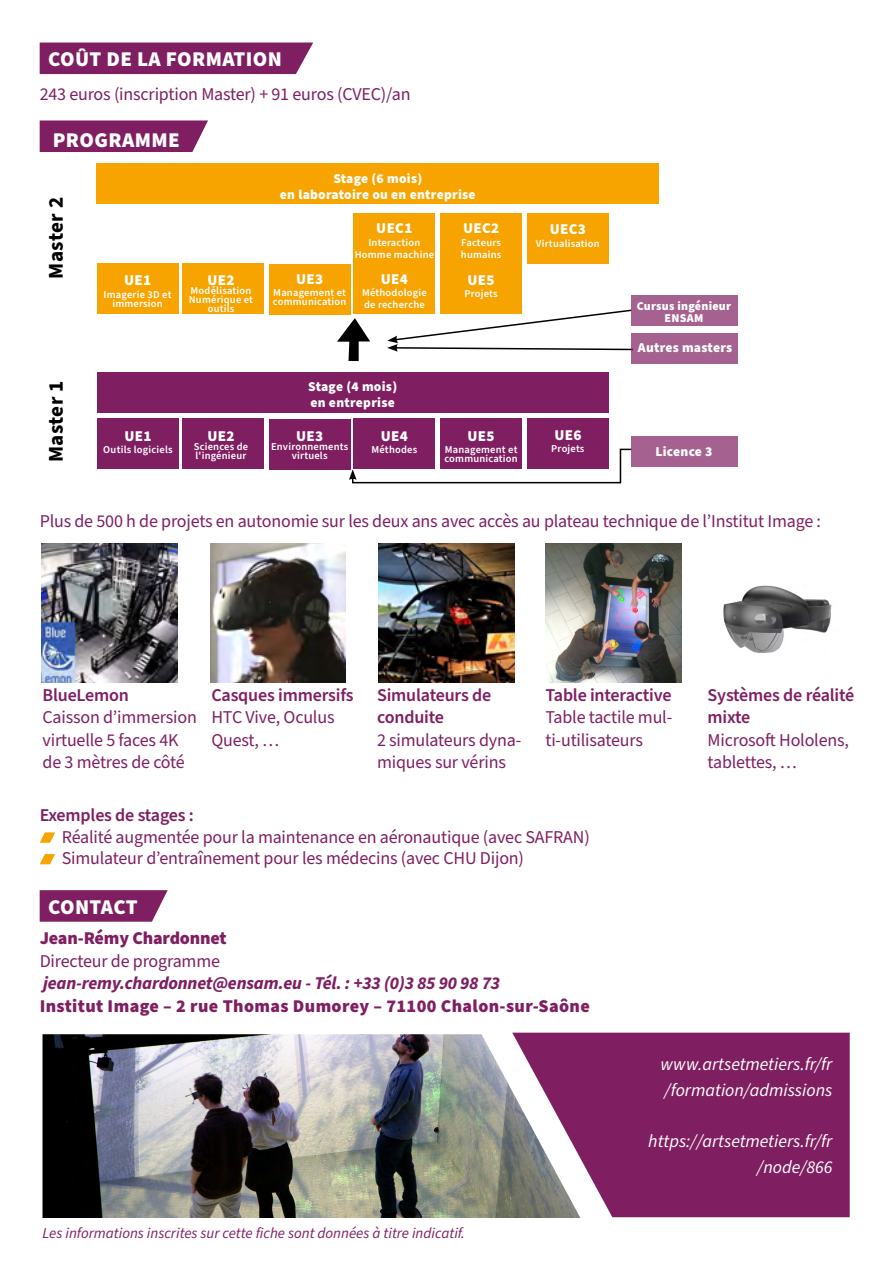
<style>
.page{position:relative;width:893px;height:1263px;background:#fff}
.page>*{position:absolute;margin:0;border:0;box-sizing:border-box;transform-origin:0 0}
.t1{font:900 21px "Source Sans Pro";letter-spacing:.02em;color:#fff}
.t2{font:700 21px "Source Sans Pro";letter-spacing:.02em;color:#000}
.t3{font:18px/22.5px "Source Sans Pro";letter-spacing:-.01em;color:#7f1f61}
.t4{font:600 18px/22.5px "Source Sans Pro";letter-spacing:-.01em;color:#7f1f61}
.t5{font:italic 18px "Source Sans Pro";color:#fff}
.t6{font:900 18px "Source Sans Pro";letter-spacing:.02em;color:#7f1f61}
.t7{font:italic 700 18px "Source Sans Pro";letter-spacing:-.01em;color:#7f1f61}
.t8{font:900 18px "Source Sans Pro";letter-spacing:-.01em;color:#7f1f61}
.t9{font:italic 15px "Source Sans Pro";color:#7f1f61}
.t10{font:900 15px "Source Sans Pro";letter-spacing:.02em;color:#fff}
.t11{font:900 13.5px "Source Sans Pro";letter-spacing:.02em;color:#fff}
.t12{font:900 12px "Source Sans Pro";letter-spacing:.02em;color:#fff}
.t13{font:600 10.5px/9px "Source Sans Pro";letter-spacing:.02em;color:#fff}
</style>
<div class="page">
<div style="left:40px;top:43px;width:273px;height:31px;background:#7f1f61"></div>
<svg style="left:40px;top:832px;width:15px;height:11px"></svg>
<svg style="left:40px;top:854px;width:15px;height:10px"></svg>
<svg style="left:40px;top:890px;width:128px;height:32px;background:#88306d"></svg>
<div style="left:512px;top:1033px;width:338px;height:184px;background:#7f1f61"></div>
<img style="left:43px;top:1034px;width:537px;height:184px">
<div style="left:97px;top:164px;width:562px;height:40px;background:#f7a400"></div>
<div style="left:97px;top:372px;width:512px;height:40px;background:#7f1f61"></div>
<div style="left:354px;top:213px;width:81px;height:50px;background:#f7a400"></div>
<div style="left:97px;top:263px;width:81px;height:50px;background:#f7a400"></div>
<div style="left:97px;top:418px;width:81px;height:50px;background:#7f1f61"></div>
<div style="left:182px;top:263px;width:82px;height:50px;background:#f7a400"></div>
<div style="left:182px;top:418px;width:82px;height:50px;background:#7f1f61"></div>
<div style="left:269px;top:264px;width:81px;height:50px;background:#f7a400"></div>
<div style="left:269px;top:419px;width:81px;height:50px;background:#7f1f61"></div>
<div style="left:354px;top:263px;width:81px;height:50px;background:#f7a400"></div>
<div style="left:354px;top:418px;width:81px;height:50px;background:#7f1f61"></div>
<div style="left:440px;top:263px;width:82px;height:50px;background:#f7a400"></div>
<div style="left:440px;top:418px;width:82px;height:50px;background:#7f1f61"></div>
<div style="left:527px;top:418px;width:82px;height:50px;background:#7f1f61"></div>
<div style="left:440px;top:213px;width:82px;height:50px;background:#f7a400"></div>
<div style="left:527px;top:213px;width:82px;height:50px;background:#f7a400"></div>
<svg style="left:337px;top:318px;width:33px;height:43px"></svg>
<svg style="left:387px;top:309px;width:244px;height:43px"></svg>
<svg style="left:349px;top:448px;width:282px;height:36px"></svg>
<div style="left:631px;top:296px;width:107px;height:30px;background:#a56290"></div>
<div style="left:631px;top:333px;width:107px;height:31px;background:#a56290"></div>
<div style="left:631px;top:436px;width:107px;height:31px;background:#a56290"></div>
<img style="left:41px;top:544px;width:136px;height:139px">
<img style="left:210px;top:544px;width:136px;height:139px">
<img style="left:378px;top:544px;width:136px;height:139px">
<img style="left:545px;top:544px;width:136px;height:139px">
<img style="left:723px;top:585px;width:109px;height:68px">
<svg style="left:40px;top:120px;width:168px;height:32px;background:#862c6a"></svg>
<p class="t1" style="left:48px;top:45px;width:235px">COÛT DE LA FORMATION</p>
<p class="t3" style="left:40px;top:84px;width:372px">243 euros (inscription Master) + 91 euros (CVEC)/an</p>
<p class="t1" style="left:53px;top:125px;width:129px">PROGRAMME</p>
<p class="t2" style="left:42px;top:279px;width:83px;rotate:-90deg">Master 2</p>
<p class="t10" style="left:124px;top:270px;width:29px">UE1</p>
<p class="t13" style="left:104px;top:290px;width:69px">Imagerie 3D et</p>
<p class="t13" style="left:112px;top:299px;width:52px">immersion</p>
<p class="t10" style="left:207px;top:269px;width:29px">UE2</p>
<p class="t13" style="left:191px;top:286px;width:62px">Modélisation</p>
<p class="t13" style="left:189px;top:295px;width:66px;text-align:center">Numérique et outils</p>
<p class="t11" style="left:333px;top:169px;width:90px">Stage (6 mois)</p>
<p class="t11" style="left:280px;top:185px;width:197px">en laboratoire ou en entreprise</p>
<p class="t10" style="left:296px;top:269px;width:29px">UE3</p>
<p class="t13" style="left:273px;top:289px;width:74px">Management et</p>
<p class="t13" style="left:273px;top:298px;width:75px">communication</p>
<p class="t10" style="left:376px;top:218px;width:38px">UEC1</p>
<p class="t13" style="left:368px;top:238px;width:54px">Interaction</p>
<p class="t13" style="left:355px;top:251px;width:81px">Homme machine</p>
<p class="t10" style="left:381px;top:269px;width:29px">UE4</p>
<p class="t13" style="left:362px;top:287px;width:66px;line-height:12px">Méthodologie de recherche</p>
<p class="t10" style="left:463px;top:218px;width:38px">UEC2</p>
<p class="t13" style="left:461px;top:238px;width:41px">Facteurs</p>
<p class="t13" style="left:461px;top:251px;width:42px">humains</p>
<p class="t10" style="left:468px;top:269px;width:29px">UE5</p>
<p class="t13" style="left:464px;top:289px;width:35px">Projets</p>
<p class="t10" style="left:550px;top:219px;width:38px">UEC3</p>
<p class="t13" style="left:536px;top:239px;width:65px">Virtualisation</p>
<p class="t2" style="left:42px;top:462px;width:83px;rotate:-90deg">Master 1</p>
<p class="t10" style="left:124px;top:425px;width:29px">UE1</p>
<p class="t13" style="left:103px;top:446px;width:71px">Outils logiciels</p>
<p class="t10" style="left:207px;top:426px;width:29px">UE2</p>
<p class="t13" style="left:194px;top:442px;width:56px">Sciences de l'ingénieur</p>
<p class="t11" style="left:308px;top:377px;width:90px">Stage (4 mois)</p>
<p class="t11" style="left:310px;top:393px;width:86px">en entreprise</p>
<p class="t10" style="left:296px;top:426px;width:29px">UE3</p>
<p class="t13" style="left:271px;top:442px;width:79px">Environnements</p>
<p class="t13" style="left:292px;top:451px;width:37px">virtuels</p>
<p class="t10" style="left:381px;top:426px;width:29px">UE4</p>
<p class="t13" style="left:371px;top:445px;width:47px">Méthodes</p>
<p class="t10" style="left:468px;top:425px;width:29px">UE5</p>
<p class="t13" style="left:445px;top:445px;width:74px">Management et</p>
<p class="t13" style="left:444px;top:454px;width:75px">communication</p>
<p class="t10" style="left:554px;top:424px;width:29px">UE6</p>
<p class="t13" style="left:551px;top:444px;width:35px">Projets</p>
<p class="t12" style="left:637px;top:298px;width:96px">Cursus ingénieur</p>
<p class="t12" style="left:665px;top:310px;width:40px">ENSAM</p>
<p class="t11" style="left:638px;top:338px;width:96px">Autres masters</p>
<p class="t11" style="left:655px;top:442px;width:59px">Licence 3</p>
<p class="t3" style="left:40px;top:511px;width:783px">Plus de 500 h de projets en autonomie sur les deux ans avec accès au plateau technique de l’Institut Image :</p>
<p class="t4" style="left:43px;top:684px;width:88px">BlueLemon</p>
<p class="t3" style="left:43px;top:707px;width:156px">Caisson d’immersion virtuelle 5 faces 4K de 3 mètres de côté</p>
<p class="t4" style="left:211px;top:684px;width:144px">Casques immersifs</p>
<p class="t3" style="left:211px;top:707px;width:125px">HTC Vive, Oculus<br>Quest, …</p>
<p class="t4" style="left:377px;top:684px;width:116px">Simulateurs de conduite</p>
<p class="t3" style="left:377px;top:729px;width:146px">2 simulateurs dyna&shy;miques sur vérins</p>
<p class="t4" style="left:545px;top:684px;width:128px">Table interactive</p>
<p class="t3" style="left:545px;top:707px;width:128px">Table tactile mul&shy;ti-utilisateurs</p>
<p class="t4" style="left:40px;top:804px;width:156px">Exemples de stages :</p>
<p class="t3" style="left:62px;top:826px;width:529px">Réalité augmentée pour la maintenance en aéronautique (avec SAFRAN)</p>
<p class="t3" style="left:62px;top:848px;width:464px">Simulateur d’entraînement pour les médecins (avec CHU Dijon)</p>
<p class="t1" style="left:48px;top:892px;width:91px">CONTACT</p>
<p class="t8" style="left:40px;top:926px;width:189px">Jean-Rémy Chardonnet</p>
<p class="t3" style="left:40px;top:950px;width:182px">Directeur de programme</p>
<p class="t7" style="left:43px;top:971px;width:458px">jean-remy.chardonnet@ensam.eu - Tél. : +33 (0)3 85 90 98 73</p>
<p class="t6" style="left:40px;top:993px;width:552px">Institut Image – 2 rue Thomas Dumorey – 71100 Chalon-sur-Saône</p>
<p class="t4" style="left:708px;top:684px;width:148px">Systèmes de réalité mixte</p>
<p class="t3" style="left:708px;top:729px;width:143px">Microsoft Hololens, tablettes, …</p>
<p class="t9" style="left:43px;top:1223px;width:424px">Les informations inscrites sur cette fiche sont données à titre indicatif.</p>
<p class="t5" style="left:661px;top:1052px;width:173px">www.artsetmetiers.fr/fr</p>
<p class="t5" style="left:665px;top:1078px;width:169px">/formation/admissions</p>
<p class="t5" style="left:648px;top:1129px;width:186px">https://artsetmetiers.fr/fr</p>
<p class="t5" style="left:757px;top:1155px;width:77px">/node/866</p>
</div>
